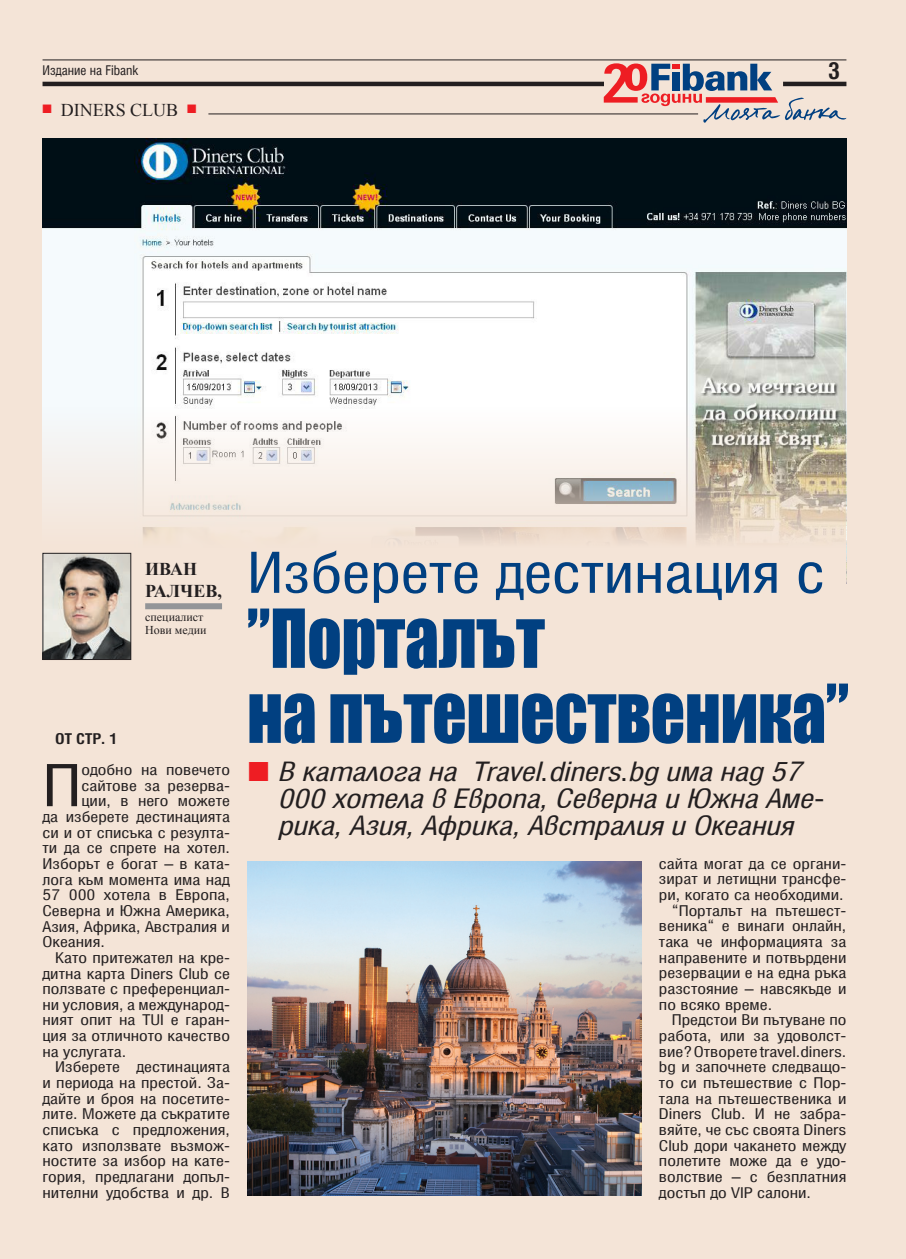
<style>
.page{position:relative;width:906px;height:1259px;background:#f4e4d7}
.page>*{position:absolute;margin:0;border:0;box-sizing:border-box;transform-origin:0 0}
.t1{font:75px/75px "Impact";letter-spacing:-.005em;color:#014081;scale:.9 1}
.t2{font:58.5px "Hebar Cond XP";color:#231f20;scale:1.19 1}
.t3{font:57px "Hebar Cond XP";letter-spacing:-.005em;color:#014081;scale:1.14 1}
.t4{font:27px/27px "Hebar Cond XP Italic";letter-spacing:-.005em;color:#231f20;scale:1.16 1}
.t5{font:23.55px "Hebar Cond XP Bold";color:#231f20}
.t6{font:18px "Times New Roman";color:#231f20}
.t7{font:700 18px/21.6px "Times New Roman";color:#231f20}
.t8{font:15px "Hebar Cond XP";color:#231f20;scale:1.19 1}
.t9{font:15px "Hebar Cond XP Bold";color:#231f20;scale:1.09 1}
.t10{font:13.5px "Hebar Cond XP";color:#231f20}
.t11{font:12px/12.8px "Times New Roman";color:#231f20}
.s1{color:#ee1d23}
</style>
<div class="page">
<hr style="left:43px;top:60px;width:803px;height:1px;background:#231f20">
<hr style="left:43px;top:82px;width:803px;height:4px;background:#231f20">
<hr style="left:208px;top:114px;width:490px;height:1px;background:#231f20">
<img style="left:43px;top:139px;width:803px;height:268px">
<img style="left:247px;top:861px;width:395px;height:334px">
<svg style="left:604px;top:63px;width:242px;height:60px"></svg>
<svg style="left:43px;top:407px;width:803px;height:185px"></svg>
<img style="left:45px;top:555px;width:84px;height:103px">
<div style="left:43px;top:553px;width:88px;height:107px;border:1px solid #231f20"></div>
<div style="left:145px;top:603px;width:77px;height:6px;background:#939598"></div>
<p class="t10" style="left:43px;top:63px;width:97px">Издание на Fibank</p>
<h3 class="t5" style="left:828px;top:58px;width:13px">3</h3>
<p class="t6" style="left:42px;top:98px;width:156px"><sup>■</sup> DINERS CLUB <sup>■</sup></p>
<p class="t7" style="left:145px;top:558px;width:78px">Иван ралчев,</p>
<p class="t11" style="left:145px;top:610px;width:63px">специалист<br>Нови медии</p>
<p class="t9" style="left:55px;top:730px;width:59px">ОТ СТР. 1</p>
<h2 class="t2" style="left:42px;top:756px;width:34px">П</h2>
<p class="t8" style="left:81px;top:762px;width:126px">одобно на повечето</p>
<p class="t8" style="left:81px;top:778px;width:126px">сайтове за резерва-</p>
<p class="t8" style="left:81px;top:793px;width:126px">ции, в него можете</p>
<p class="t8" style="left:42px;top:809px;width:159px">да изберете дестинацията</p>
<p class="t8" style="left:42px;top:825px;width:159px">си и от списъка с резулта-</p>
<p class="t8" style="left:42px;top:840px;width:159px">ти да се спрете на хотел.</p>
<p class="t8" style="left:42px;top:856px;width:159px">Изборът е богат – в ката-</p>
<p class="t8" style="left:42px;top:872px;width:159px">лога към момента има над</p>
<p class="t8" style="left:42px;top:887px;width:159px">57 000 хотела в Европа,</p>
<p class="t8" style="left:42px;top:903px;width:159px">Северна и Южна Америка,</p>
<p class="t8" style="left:42px;top:918px;width:159px">Азия, Африка, Австралия и</p>
<p class="t8" style="left:42px;top:934px;width:54px">Океания.</p>
<p class="t8" style="left:55px;top:950px;width:148px">Като притежател на кре-</p>
<p class="t8" style="left:42px;top:965px;width:159px">дитна карта Diners Club се</p>
<p class="t8" style="left:42px;top:981px;width:159px">ползвате с преференциал-</p>
<p class="t8" style="left:42px;top:997px;width:159px">ни условия, а международ-</p>
<p class="t8" style="left:42px;top:1012px;width:159px">ният опит на TUI е гаран-</p>
<p class="t8" style="left:42px;top:1028px;width:159px">ция за отличното качество</p>
<p class="t8" style="left:42px;top:1044px;width:72px">на услугата.</p>
<p class="t8" style="left:55px;top:1059px;width:148px">Изберете дестинацията</p>
<p class="t8" style="left:42px;top:1075px;width:159px">и периода на престой. За-</p>
<p class="t8" style="left:42px;top:1091px;width:159px">дайте и броя на посетите-</p>
<p class="t8" style="left:42px;top:1106px;width:159px">лите. Можете да съкратите</p>
<p class="t8" style="left:42px;top:1122px;width:159px">списъка с предложения,</p>
<p class="t8" style="left:42px;top:1138px;width:159px">като използвате възмож-</p>
<p class="t8" style="left:42px;top:1153px;width:159px">ностите за избор на кате-</p>
<p class="t8" style="left:42px;top:1169px;width:159px">гория, предлагани допъл-</p>
<p class="t8" style="left:42px;top:1185px;width:159px">нителни удобства и др. В</p>
<h3 class="t3" style="left:247px;top:544px;width:508px">Изберете дестинация с</h3>
<h1 class="t1" style="left:247px;top:599px;width:670px">”Порталът<br>на пътешественика”</h1>
<h3 class="t4" style="left:277px;top:759px;width:472px;text-indent:-29px"><span class="s1">■</span> В каталога на Travel.diners.bg има над 57<br>000 хотела в Европа, Северна и Южна Аме&shy;рика, Азия, Африка, Австралия и Океания</h3>
<p class="t8" style="left:659px;top:856px;width:159px">сайта могат да се органи-</p>
<p class="t8" style="left:659px;top:871px;width:159px">зират и летищни трансфе-</p>
<p class="t8" style="left:659px;top:887px;width:157px">ри, когато са необходими.</p>
<p class="t8" style="left:671px;top:903px;width:148px">”Порталът на пътешест-</p>
<p class="t8" style="left:659px;top:918px;width:159px">веника” е винаги онлайн,</p>
<p class="t8" style="left:659px;top:934px;width:159px">така че информацията за</p>
<p class="t8" style="left:659px;top:950px;width:159px">направените и потвърдени</p>
<p class="t8" style="left:659px;top:965px;width:159px">резервации е на една ръка</p>
<p class="t8" style="left:659px;top:981px;width:159px">разстояние – навсякъде и</p>
<p class="t8" style="left:659px;top:997px;width:97px">по всяко време.</p>
<p class="t8" style="left:671px;top:1012px;width:148px">Предстои Ви пътуване по</p>
<p class="t8" style="left:659px;top:1028px;width:159px">работа, или за удоволст-</p>
<p class="t8" style="left:659px;top:1044px;width:159px">вие? Отворете travel.diners.</p>
<p class="t8" style="left:659px;top:1059px;width:159px">bg и започнете следващо-</p>
<p class="t8" style="left:659px;top:1075px;width:159px">то си пътешествие с Пор-</p>
<p class="t8" style="left:659px;top:1091px;width:159px">тала на пътешественика и</p>
<p class="t8" style="left:659px;top:1106px;width:159px">Diners Club. И не забра-</p>
<p class="t8" style="left:659px;top:1122px;width:159px">вяйте, че със своята Diners</p>
<p class="t8" style="left:659px;top:1138px;width:159px">Club дори чакането между</p>
<p class="t8" style="left:659px;top:1153px;width:159px">полетите може да е удо-</p>
<p class="t8" style="left:659px;top:1169px;width:159px">волствие – с безплатния</p>
<p class="t8" style="left:659px;top:1185px;width:129px">достъп до VIP салони.</p>
</div>
